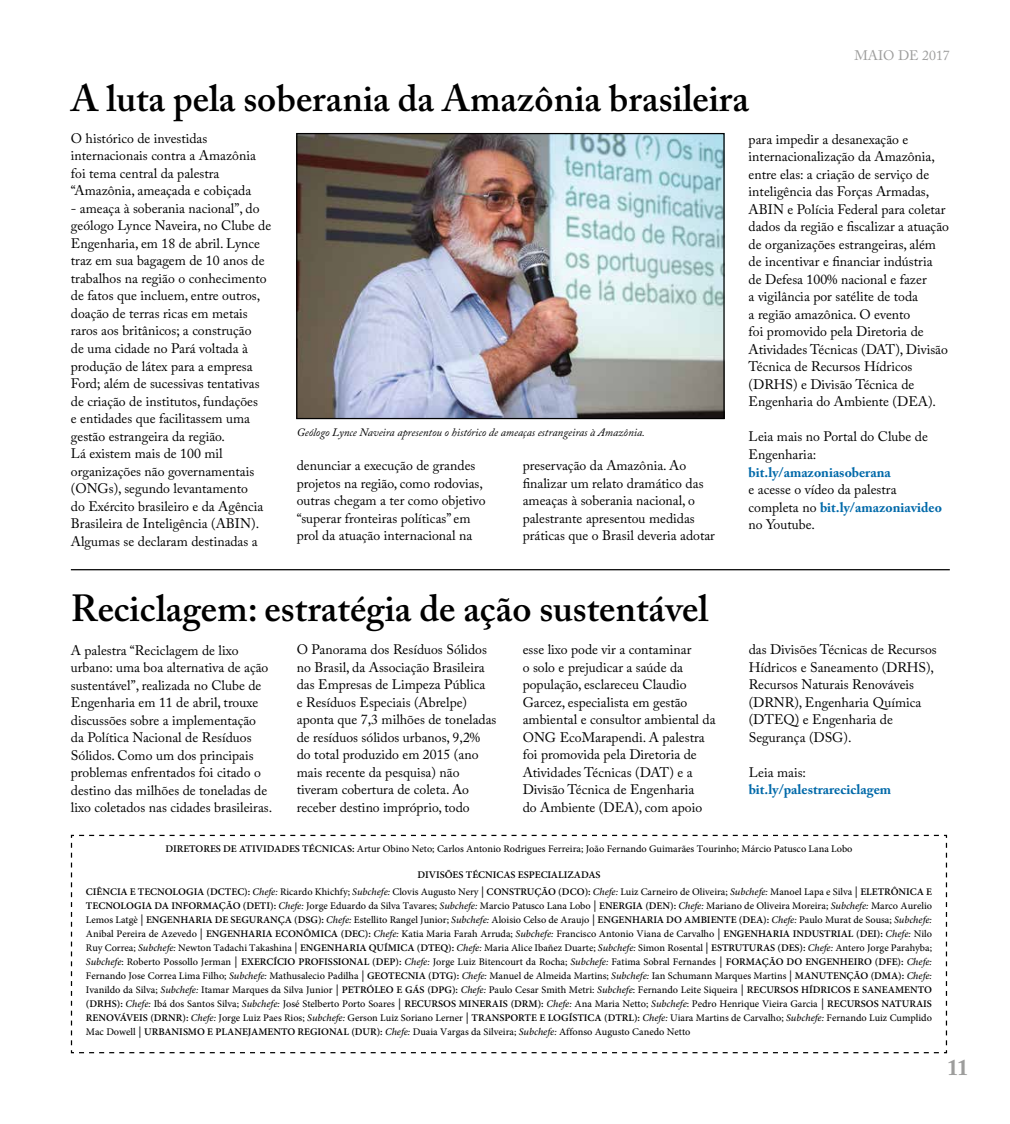
<style>
.page{position:relative;width:1010px;height:1124px;background:#fff}
.page>*{position:absolute;margin:0;border:0;box-sizing:border-box;transform-origin:0 0}
.t1{font:600 37.5px "Adobe Caslon Pro";color:#000}
.t2{font:700 22.5px "Adobe Caslon Pro";color:#9d9d9c}
.t3{font:13.75px/17.5px "Adobe Caslon Pro";color:#000}
.t4{font:700 13.75px "Adobe Caslon Pro";color:#0069a9}
.t5{font:13.75px "Adobe Caslon Pro";color:#9d9d9c}
.t6{font:italic 11.25px "Adobe Caslon Pro";color:#000}
.t7{font:10px/14px "Adobe Hebrew";color:#000;text-align:justify}
.t8{font:700 10px/17.5px "Adobe Hebrew";color:#000;text-align:center}
.s1{font-weight:700;color:#0069a9}
.s2{font-weight:700}
.s3{font-weight:400;font-style:italic}
.s4{font-weight:400}
.s5{font-weight:400;font-size:11.25px}
.s6{font-style:italic}
.s7{font-size:11.25px}
</style>
<div class="page">
<img style="left:298px;top:135px;width:425px;height:282px">
<div style="left:296px;top:133px;width:429px;height:286px;border:1px solid #000"></div>
<hr style="left:71px;top:569px;width:879px;height:1px;background:#000">
<svg style="left:70px;top:834px;width:878px;height:219px"></svg>
<h1 class="t1" style="left:71px;top:76px;width:680px">A luta pela soberania da Amazônia brasileira</h1>
<p class="t5" style="left:854px;top:47px;width:97px">MAIO DE 2017</p>
<p class="t3" style="left:71px;top:129px;width:186px">O histórico de investidas internacionais contra a Amazônia foi tema central da palestra “Amazônia, ameaçada e cobiçada</p>
<p class="t3" style="left:71px;top:199px;width:202px">- ameaça à soberania nacional”, do geólogo Lynce Naveira, no Clube de Engenharia, em 18 de abril. Lynce traz em sua bagagem de 10 anos de trabalhos na região o conhecimento de fatos que incluem, entre outros, doação de terras ricas em metais raros aos britânicos; a construção<br>de uma cidade no Pará voltada à produção de látex para a empresa Ford; além de sucessivas tentativas de criação de institutos, fundações<br>e entidades que facilitassem uma gestão estrangeira da região.<br>Lá existem mais de 100 mil organizações não governamentais (ONGs), segundo levantamento<br>do Exército brasileiro e da Agência Brasileira de Inteligência (ABIN).<br>Algumas se declaram destinadas a</p>
<p class="t6" style="left:297px;top:425px;width:350px">Geólogo Lynce Naveira apresentou o histórico de ameaças estrangeiras à Amazônia.</p>
<p class="t3" style="left:297px;top:456px;width:190px">denunciar a execução de grandes projetos na região, como rodovias, outras chegam a ter como objetivo “superar fronteiras políticas” em prol da atuação internacional na</p>
<p class="t3" style="left:523px;top:456px;width:194px">preservação da Amazônia. Ao finalizar um relato dramático das ameaças à soberania nacional, o palestrante apresentou medidas práticas que o Brasil deveria adotar</p>
<p class="t3" style="left:749px;top:130px;width:202px">para impedir a desanexação e internacionalização da Amazônia, entre elas: a criação de serviço de inteligência das Forças Armadas,<br>ABIN e Polícia Federal para coletar dados da região e fiscalizar a atuação de organizações estrangeiras, além de incentivar e financiar indústria<br>de Defesa 100% nacional e fazer<br>a vigilância por satélite de toda<br>a região amazônica. O evento<br>foi promovido pela Diretoria de<br>Atividades Técnicas (DAT), Divisão<br>Técnica de Recursos Hídricos (DRHS) e Divisão Técnica de<br>Engenharia do Ambiente (DEA).</p>
<p class="t3" style="left:749px;top:428px;width:181px">Leia mais no Portal do Clube de<br>Engenharia:</p>
<p class="t4" style="left:749px;top:463px;width:144px">bit.ly/amazoniasoberana</p>
<p class="t3" style="left:749px;top:480px;width:195px">e acesse o vídeo da palestra completa no <span class="s1">bit.ly/amazoniavideo </span>no Youtube.</p>
<h1 class="t1" style="left:71px;top:585px;width:639px">Reciclagem: estratégia de ação sustentável</h1>
<p class="t3" style="left:297px;top:640px;width:201px">O Panorama dos Resíduos Sólidos no Brasil, da Associação Brasileira das Empresas de Limpeza Pública<br>e Resíduos Especiais (Abrelpe) aponta que 7,3 milhões de toneladas de resíduos sólidos urbanos, 9,2% do total produzido em 2015 (ano mais recente da pesquisa) não tiveram cobertura de coleta. Ao receber destino impróprio, todo</p>
<p class="t3" style="left:523px;top:640px;width:194px">esse lixo pode vir a contaminar<br>o solo e prejudicar a saúde da população, esclareceu Claudio<br>Garcez, especialista em gestão ambiental e consultor ambiental da<br>ONG EcoMarapendi. A palestra foi promovida pela Diretoria de<br>Atividades Técnicas (DAT) e a<br>Divisão Técnica de Engenharia<br>do Ambiente (DEA), com apoio</p>
<p class="t3" style="left:749px;top:640px;width:190px">das Divisões Técnicas de Recursos<br>Hídricos e Saneamento (DRHS),<br>Recursos Naturais Renováveis (DRNR), Engenharia Química (DTEQ) e Engenharia de<br>Segurança (DSG).</p>
<p class="t3" style="left:71px;top:641px;width:203px">A palestra “Reciclagem de lixo urbano: uma boa alternativa de ação sustentável”, realizada no Clube de Engenharia em 11 de abril, trouxe discussões sobre a implementação da Política Nacional de Resíduos Sólidos. Como um dos principais problemas enfrentados foi citado o destino das milhões de toneladas de lixo coletados nas cidades brasileiras.</p>
<p class="t3" style="left:749px;top:763px;width:59px">Leia mais:</p>
<p class="t4" style="left:749px;top:781px;width:144px">bit.ly/palestrareciclagem</p>
<p class="t7" style="left:165px;top:841px;width:689px"><span class="s2">DIRETORES DE ATIVIDADES TÉCNICAS:</span> Artur Obino Neto; Carlos Antonio Rodrigues Ferreira; João Fernando Guimarães Tourinho; Márcio Patusco Lana Lobo</p>
<p class="t8" style="left:86px;top:865px;width:847px">DIVISÕES TÉCNICAS ESPECIALIZADAS<br>CIÊNCIA E TECNOLOGIA (DCTEC): <span class="s3">Chefe:</span> <span class="s4">Ricardo Khichfy;</span> <span class="s3">Subchefe:</span> <span class="s4">Clovis Augusto Nery</span> <span class="s5">|</span> CONSTRUÇÃO (DCO): <span class="s3">Chefe:</span> <span class="s4">Luiz Carneiro de Oliveira;</span> <span class="s3">Subchefe:</span> <span class="s4">Manoel Lapa e Silva</span> <span class="s5">|</span> ELETRÔNICA E</p>
<p class="t7" style="left:86px;top:898px;width:847px"><span class="s2">TECNOLOGIA DA INFORMAÇÃO (DETI):</span> <span class="s6">Chefe:</span> Jorge Eduardo da Silva Tavares; <span class="s6">Subchefe:</span> Marcio Patusco Lana Lobo <span class="s7">|</span> <span class="s2">ENERGIA (DEN):</span> <span class="s6">Chefe:</span> Mariano de Oliveira Moreira; <span class="s6">Subchefe:</span> Marco Aurelio Lemos Latgè <span class="s7">|</span> <span class="s2">ENGENHARIA DE SEGURANÇA (DSG):</span> <span class="s6">Chefe:</span> Estellito Rangel Junior; <span class="s6">Subchefe:</span> Aloisio Celso de Araujo <span class="s7">|</span> <span class="s2">ENGENHARIA DO AMBIENTE (DEA):</span> <span class="s6">Chefe:</span> Paulo Murat de Sousa; <span class="s6">Subchefe:<br></span>Anibal Pereira de Azevedo <span class="s7">|</span> <span class="s2">ENGENHARIA ECONÔMICA (DEC):</span> <span class="s6">Chefe:</span> Katia Maria Farah Arruda; <span class="s6">Subchefe:</span> Francisco Antonio Viana de Carvalho <span class="s7">|</span> <span class="s2">ENGENHARIA INDUSTRIAL (DEI):</span> <span class="s6">Chefe:</span> Nilo Ruy Correa; <span class="s6">Subchefe:</span> Newton Tadachi Takashina <span class="s7">|</span> <span class="s2">ENGENHARIA QUÍMICA (DTEQ):</span> <span class="s6">Chefe:</span> Maria Alice Ibañez Duarte; <span class="s6">Subchefe:</span> Simon Rosental <span class="s7">|</span> <span class="s2">ESTRUTURAS (DES):</span> <span class="s6">Chefe:</span> Antero Jorge Parahyba; <span class="s6">Subchefe</span>: Roberto Possollo Jerman <span class="s7">|</span> <span class="s2">EXERCÍCIO PROFISSIONAL (DEP):</span> <span class="s6">Chefe:</span> Jorge Luiz Bitencourt da Rocha; <span class="s6">Subchefe:</span> Fatima Sobral Fernandes <span class="s7">|</span> <span class="s2">FORMAÇÃO DO ENGENHEIRO (DFE):</span> <span class="s6">Chefe:<br></span>Fernando Jose Correa Lima Filho; <span class="s6">Subchefe:</span> Mathusalecio Padilha <span class="s7">|</span> <span class="s2">GEOTECNIA (DTG):</span> <span class="s6">Chefe:</span> Manuel de Almeida Martins; <span class="s6">Subchefe:</span> Ian Schumann Marques Martins <span class="s7">|</span> <span class="s2">MANUTENÇÃO (DMA):</span> <span class="s6">Chefe:<br></span>Ivanildo da Silva; <span class="s6">Subchefe:</span> Itamar Marques da Silva Junior <span class="s7">|</span> <span class="s2">PETRÓLEO E GÁS (DPG):</span> <span class="s6">Chefe:</span> Paulo Cesar Smith Metri: <span class="s6">Subchefe</span>: Fernando Leite Siqueira <span class="s7">|</span> <span class="s2">RECURSOS HÍDRICOS E SANEAMENTO (DRHS):</span> <span class="s6">Chefe:</span> Ibá dos Santos Silva; <span class="s6">Subchefe:</span> José Stelberto Porto Soares <span class="s7">|</span> <span class="s2">RECURSOS MINERAIS (DRM):</span> <span class="s6">Chefe:</span> Ana Maria Netto; <span class="s6">Subchefe</span>: Pedro Henrique Vieira Garcia <span class="s7">|</span> <span class="s2">RECURSOS NATURAIS RENOVÁVEIS (DRNR):</span> <span class="s6">Chefe:</span> Jorge Luiz Paes Rios; <span class="s6">Subchefe:</span> Gerson Luiz Soriano Lerner <span class="s7">|</span> <span class="s2">TRANSPORTE E LOGÍSTICA (DTRL):</span> <span class="s6">Chefe:</span> Uiara Martins de Carvalho; <span class="s6">Subchefe:</span> Fernando Luiz Cumplido Mac Dowell <span class="s7">|</span> <span class="s2">URBANISMO E PLANEJAMENTO REGIONAL (DUR):</span> <span class="s6">Chefe:</span> Duaia Vargas da Silveira; <span class="s6">Subchefe:</span> Affonso Augusto Canedo Netto</p>
<h2 class="t2" style="left:947px;top:1054px;width:23px">11</h2>
</div>
